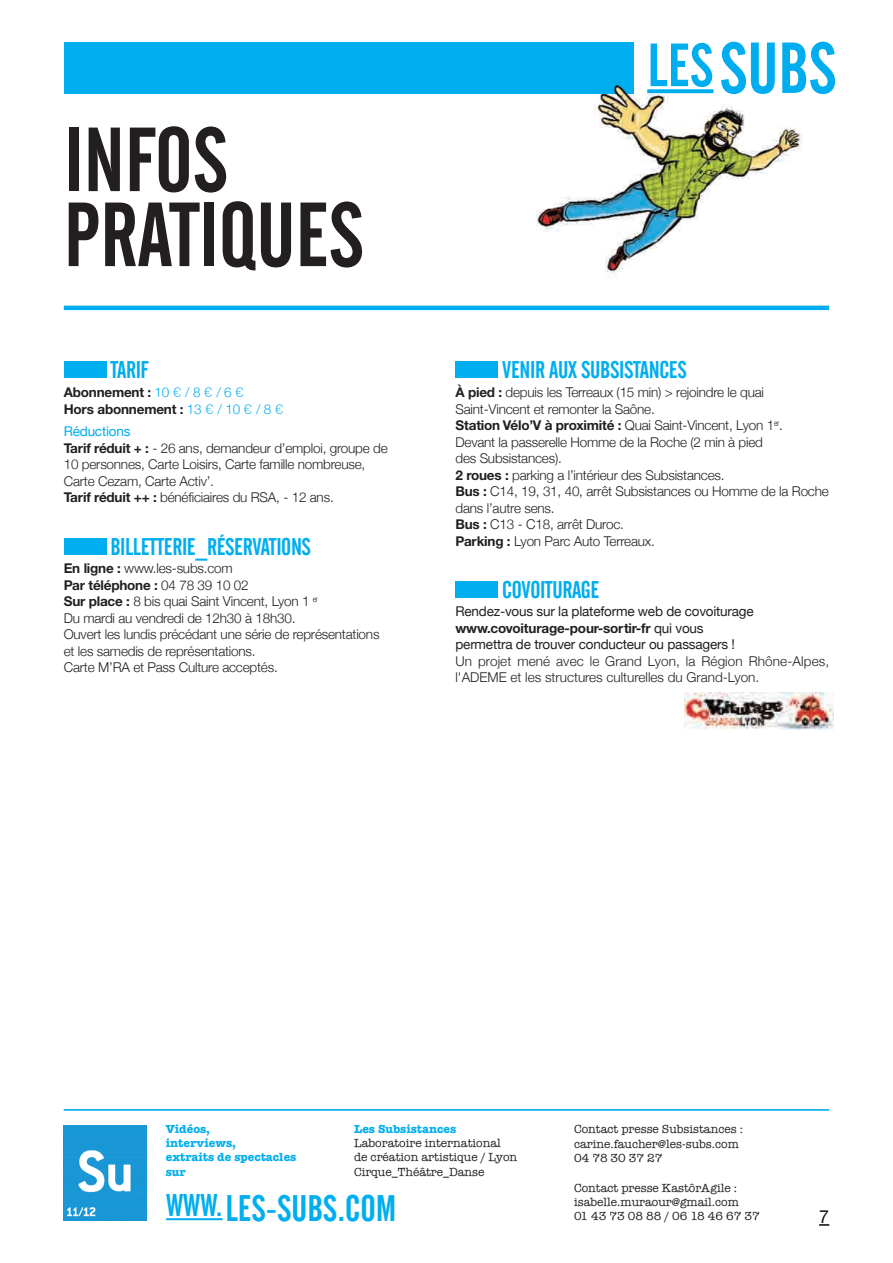
<style>
.page{position:relative;width:893px;height:1263px;background:#fff}
.page>*{position:absolute;margin:0;border:0;box-sizing:border-box;transform-origin:0 0}
.t1{font:90px/75px "Alternate Gothic No 2 BT";color:#231f20}
.t2{font:71.4px "Alternate Gothic No 2 BT";color:#00aeef}
.t3{font:36.6px "Alternate Gothic No 2 BT";color:#00aeef}
.t4{font:24px "Alternate Gothic No 2 BT";letter-spacing:-.015em;color:#00aeef}
.t5{font:300 18px "Helvetica Neue";color:#231f20}
.t6{font:300 13.5px/16.5px "Helvetica Neue";letter-spacing:-.015em;color:#231f20}
.t7{font:700 13.5px/16.5px "Helvetica Neue CE";letter-spacing:-.015em;color:#231f20}
.t8{font:13.5px "Helvetica Neue";letter-spacing:-.015em;color:#231f20}
.t9{font:12px/14.2px "American Typewriter";color:#231f20}
.t10{font:700 12px/14.2px "American Typewriter Itc T";color:#00aeef}
.s1{font-family:"Helvetica Neue";font-weight:300;color:#00aeef}
.s2{font-family:"DIN Euro";font-weight:400;color:#00aeef}
.s3{font-weight:400;color:#00aeef}
.s4{font-family:"Helvetica Neue CE";font-weight:700}
.s5{font-family:"Helvetica Neue";font-weight:300}
.s6{font-size:60.3px}
.s7{font-family:"Helvetica Neue";font-weight:400}
.s8{font-size:31.2px}
</style>
<div class="page">
<hr style="left:166px;top:1218px;width:57px;height:2px;background:#00aeef">
<svg style="left:64px;top:1125px;width:83px;height:95px;background:#39a5da"></svg>
<hr style="left:64px;top:1109px;width:765px;height:1px;background:#00aeef">
<div style="left:64px;top:43px;width:570px;height:51px;background:#00aeef"></div>
<div style="left:64px;top:361px;width:42px;height:17px;background:#00aeef"></div>
<div style="left:455px;top:581px;width:43px;height:17px;background:#00aeef"></div>
<div style="left:455px;top:361px;width:43px;height:17px;background:#00aeef"></div>
<div style="left:64px;top:538px;width:42px;height:17px;background:#00aeef"></div>
<img style="left:685px;top:693px;width:148px;height:37px">
<hr style="left:64px;top:306px;width:765px;height:4px;background:#00aeef">
<img style="left:537px;top:84px;width:287px;height:194px">
<img style="left:647px;top:82px;width:66px;height:11px">
<img style="left:721px;top:82px;width:109px;height:12px">
<h1 class="t1" style="left:64px;top:129px;width:302px">INFOS<br>PRATIQUES</h1>
<h3 class="t4" style="left:110px;top:361px;width:40px">TARIF</h3>
<p class="t7" style="left:64px;top:385px;width:222px">Abonnement : <span class="s1">10</span> <span class="s2">1</span> <span class="s1">/ 8</span> <span class="s2">1</span> <span class="s1">/ 6</span> <span class="s2">1<br></span>Hors abonnement : <span class="s1">13</span> <span class="s2">1</span> <span class="s1">/ 10</span> <span class="s2">1</span> <span class="s1">/ 8</span> <span class="s2">1</span></p>
<p class="t6" style="left:64px;top:423px;width:325px"><span class="s3">Réductions<br></span><span class="s4">Tarif réduit + :</span> - 26 ans, demandeur d’emploi, groupe de 10 personnes, Carte Loisirs, Carte famille nombreuse, Carte Cezam, Carte Activ’.<br><span class="s4">Tarif réduit ++ :</span> bénéficiaires du RSA, - 12 ans.</p>
<h3 class="t4" style="left:110px;top:538px;width:202px">BILLETTERIE_RÉSERVATIONS</h3>
<p class="t6" style="left:64px;top:560px;width:170px"><span class="s4">En ligne :</span> www.les-subs.com</p>
<p class="t7" style="left:64px;top:578px;width:186px">Par téléphone : <span class="s5">04 78 39 10 02</span></p>
<p class="t6" style="left:64px;top:593px;width:317px"><span class="s4">Sur place :</span> 8 bis quai Saint Vincent, Lyon 1 <sup>er<br></sup>Du mardi au vendredi de 12h30 à 18h30.<br>Ouvert les lundis précédant une série de représentations et les samedis de représentations.<br>Carte M’RA et Pass Culture acceptés.</p>
<h2 class="t2" style="left:647px;top:43px;width:191px"><span class="s6">LES</span>SUBS</h2>
<h3 class="t4" style="left:502px;top:361px;width:186px">VENIR AUX SUBSISTANCES</h3>
<p class="t6" style="left:455px;top:384px;width:310px"><span class="s4">À pied :</span> depuis les Terreaux (15 min) &gt; rejoindre le quai<br>Saint-Vincent et remonter la Saône.</p>
<p class="t7" style="left:455px;top:418px;width:329px">Station Vélo’V à proximité : <span class="s5">Quai Saint-Vincent, Lyon 1</span><sup>er</sup><span class="s5">.</span></p>
<p class="t6" style="left:455px;top:433px;width:375px">Devant la passerelle Homme de la Roche (2 min à pied<br>des Subsistances).<br><span class="s4">2 roues :</span> parking a l’intérieur des Subsistances.<br><span class="s4">Bus :</span> C14, 19, 31, 40, arrêt Subsistances ou Homme de la Roche dans l’autre sens.<br><span class="s4">Bus :</span> C13 - C18, arrêt Duroc.<br><span class="s4">Parking :</span> Lyon Parc Auto Terreaux.</p>
<h3 class="t4" style="left:502px;top:581px;width:99px">COVOITURAGE</h3>
<p class="t8" style="left:455px;top:603px;width:300px">Rendez-vous sur la plateforme web de covoiturage</p>
<p class="t7" style="left:455px;top:621px;width:250px">www.covoiturage-pour-sortir-fr <span class="s7">qui vous</span></p>
<p class="t8" style="left:455px;top:636px;width:281px">permettra de trouver conducteur ou passagers !</p>
<p class="t6" style="left:455px;top:652px;width:375px">Un projet mené avec le Grand Lyon, la Région Rhône-Alpes, l'ADEME et les structures culturelles du Grand-Lyon.</p>
<p class="t10" style="left:166px;top:1122px;width:132px">Vidéos,<br>interviews,<br>extraits de spectacles sur</p>
<p class="t10" style="left:354px;top:1122px;width:104px">Les Subsistances</p>
<p class="t9" style="left:354px;top:1136px;width:165px">Laboratoire international de création artistique / Lyon<br>Cirque_Théâtre_Danse</p>
<h3 class="t3" style="left:166px;top:1195px;width:232px"><span class="s8">WWW.</span>LES-SUBS.COM</h3>
<p class="t9" style="left:574px;top:1122px;width:170px">Contact presse Subsistances : carine.faucher@les-subs.com<br>04 78 30 37 27</p>
<p class="t9" style="left:574px;top:1180px;width:187px">Contact presse KastôrAgile : isabelle.muraour@gmail.com<br>01 43 73 08 88 / 06 18 46 67 37</p>
<h3 class="t5" style="left:819px;top:1205px;width:12px">7</h3>
</div>
